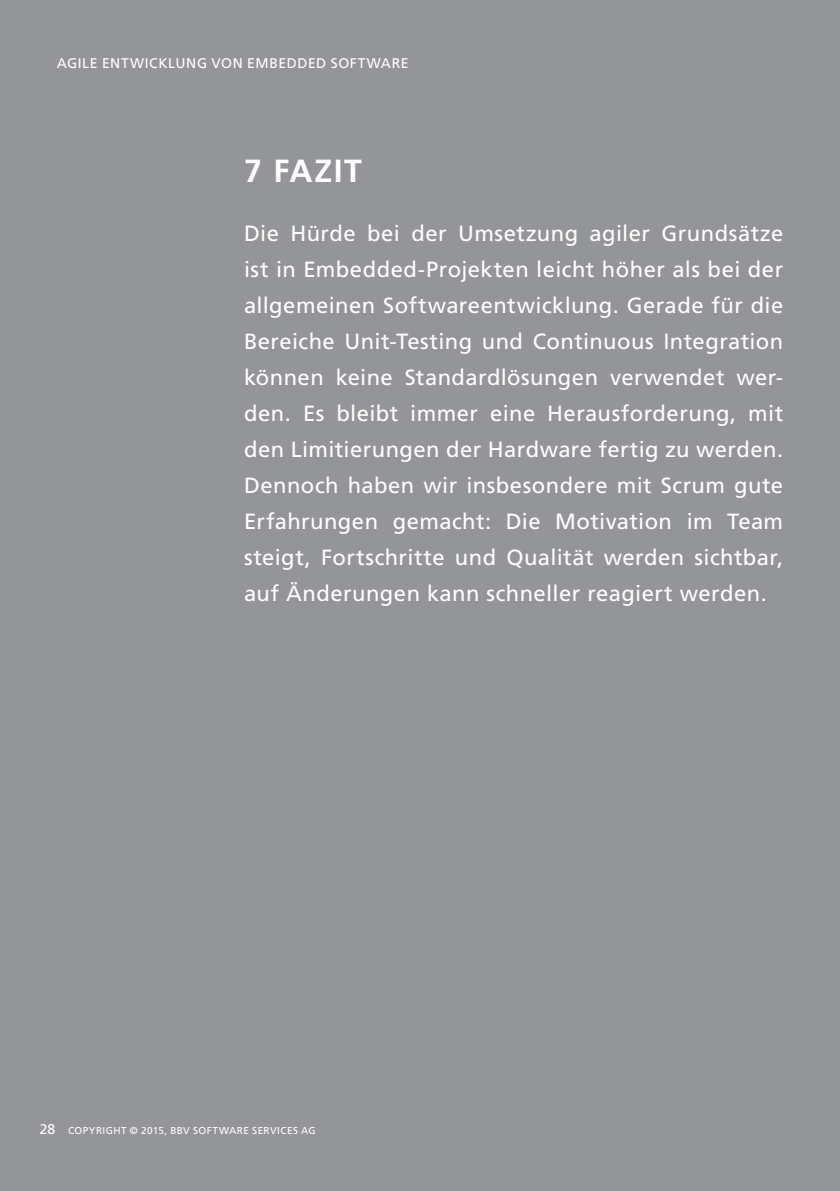
<style>
.page{position:relative;width:840px;height:1191px;background:#fff}
.page>*{position:absolute;margin:0;border:0;box-sizing:border-box;transform-origin:0 0}
.Headline_GROSS_16pt{font:700 32px "Frutiger";letter-spacing:.045em;color:#fff}
.Fliesstext_Gross_11p{font:22px/36px "Frutiger";letter-spacing:.02em;color:#fff;text-align:justify}
.t1{font:14px "Frutiger";letter-spacing:.04em;color:#fff}
.t2{font:10px "Frutiger";letter-spacing:.045em;color:#fff}
.s1{font-size:14px}
</style>
<div class="page">
<div style="left:0;top:0;width:839px;height:1191px;background:#939598"></div>
<p class="t1" style="left:57px;top:54px;width:353px">AGILE ENTWICKLUNG VON EMBEDDED SOFTWARE</p>
<p class="Headline_GROSS_16pt" style="left:244px;top:152px;width:119px">7 FAZIT</p>
<p class="Fliesstext_Gross_11p" style="left:244px;top:215px;width:540px">Die Hürde bei der Umsetzung agiler Grundsätze ist in Embedded-Projekten leicht höher als bei der allgemeinen Softwareentwicklung. Gerade für die Bereiche Unit-Testing und Continuous Integration können keine Standardlösungen verwendet wer&shy;den. Es bleibt immer eine Herausforderung, mit den Limitierungen der Hardware fertig zu werden.<br>Dennoch haben wir insbesondere mit Scrum gute Erfahrungen gemacht: Die Motivation im Team steigt, Fortschritte und Qualität werden sichtbar, auf Änderungen kann schneller reagiert werden.</p>
<p class="t2" style="left:40px;top:1124px;width:277px"><span class="s1">28</span> COPYRIGHT © 2015, BBV SOFTWARE SERVICES AG</p>
</div>
